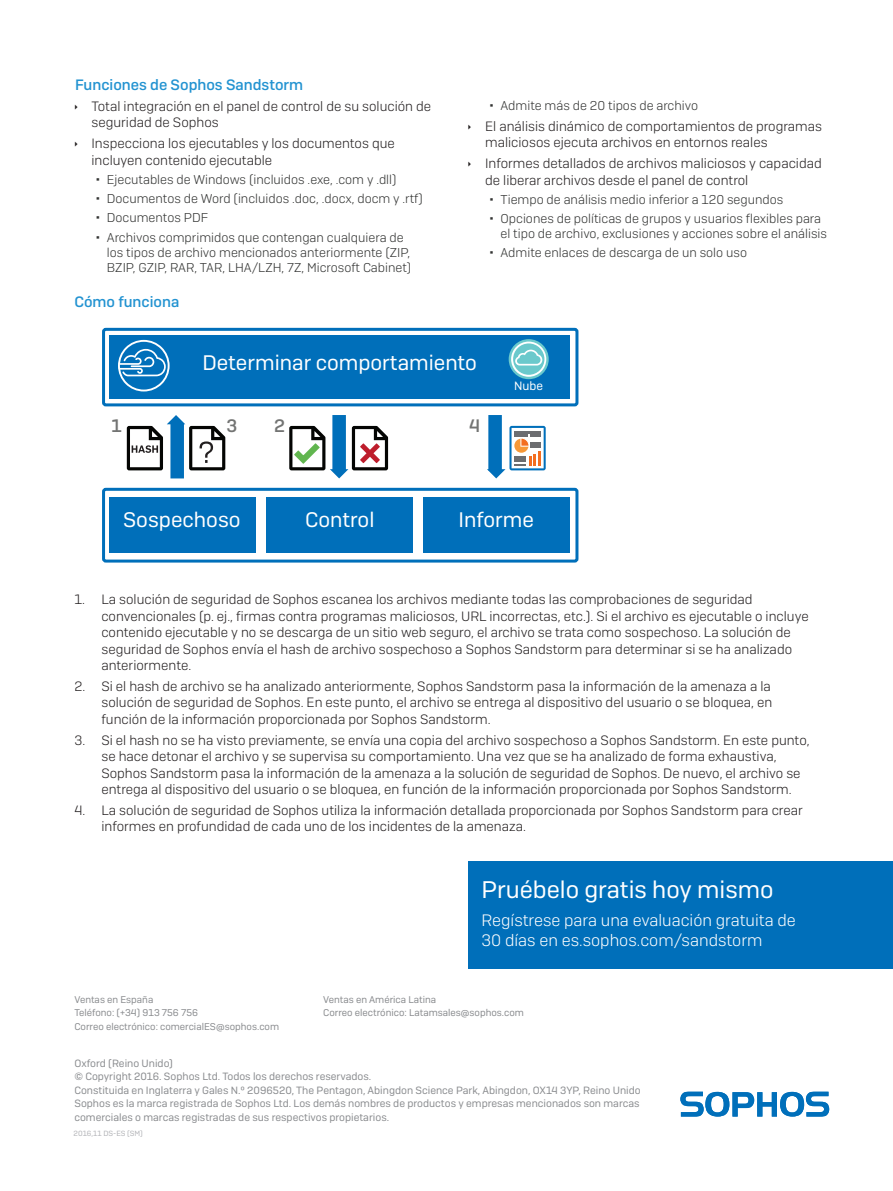
<style>
.page{position:relative;width:893px;height:1191px;background:#fff}
.page>*{position:absolute;margin:0;border:0;box-sizing:border-box;transform-origin:0 0}
.CTA_Heading{font:24px "Sophos Sans";color:#fff}
.Front_Cover_Title{font:21px "Sophos Sans";color:#fff}
.Copyright{font:500 18px "Sophos Sans";color:#737473}
.CTA_Copy{font:300 16.5px/19.5px "Sophos Sans";color:#fff}
.Subhead{font:500 15px "Sophos Sans";color:#2393d1}
.t1{font:300 13.5px/16.5px "Sophos Sans";color:#231f20}
.t2{font:300 12.75px/15px "Sophos Sans";color:#323332}
.Front_Cover_Title-2{font:12px "Sophos Sans";color:#fff}
.Copyright-2{font:10.5px/13.5px "Sophos Sans";color:#8a8c8f}
.Sales_Address{font:9.75px "Sophos Sans";color:#8a8c8f}
.Sales_Address-2{font:9.75px "Sophos Sans";color:#898b8e}
.Job_No__and_Version{font:7.5px "Sophos Sans";color:#b2b3b7}
</style>
<div class="page">
<svg style="left:680px;top:1091px;width:149px;height:25px"></svg>
<div style="left:469px;top:861px;width:424px;height:108px;background:#006fba"></div>
<svg style="left:102px;top:327px;width:477px;height:236px"></svg>
<div style="left:110px;top:335px;width:460px;height:64px;background:#006fba"></div>
<div style="left:110px;top:497px;width:146px;height:55px;background:#006fba"></div>
<div style="left:267px;top:497px;width:146px;height:55px;background:#006fba"></div>
<div style="left:424px;top:497px;width:146px;height:55px;background:#006fba"></div>
<div style="left:170px;top:423px;width:14px;height:55px;background:#006fba"></div>
<div style="left:332px;top:415px;width:14px;height:55px;background:#006fba"></div>
<svg style="left:289px;top:426px;width:99px;height:52px"></svg>
<div style="left:488px;top:415px;width:14px;height:55px;background:#006fba"></div>
<svg style="left:487px;top:426px;width:59px;height:52px"></svg>
<svg style="left:118px;top:340px;width:52px;height:51px"></svg>
<svg style="left:509px;top:339px;width:40px;height:40px"></svg>
<svg style="left:511px;top:341px;width:35px;height:36px"></svg>
<svg style="left:513px;top:343px;width:31px;height:32px"></svg>
<svg style="left:515px;top:350px;width:27px;height:15px"></svg>
<svg style="left:127px;top:415px;width:98px;height:55px"></svg>
<p class="Subhead" style="left:75px;top:76px;width:230px">Funciones de Sophos Sandstorm</p>
<p class="t1" style="left:92px;top:98px;width:341px">Total integración en el panel de control de su solución de seguridad de Sophos</p>
<p class="t1" style="left:92px;top:135px;width:305px">Inspecciona los ejecutables y los documentos que incluyen contenido ejecutable</p>
<p class="t2" style="left:107px;top:172px;width:291px">Ejecutables de Windows (incluidos .exe, .com y .dll)</p>
<p class="t2" style="left:107px;top:191px;width:318px">Documentos de Word (incluidos .doc, .docx, docm y .rtf)</p>
<p class="t2" style="left:107px;top:210px;width:103px">Documentos PDF</p>
<p class="t2" style="left:107px;top:229px;width:306px">Archivos comprimidos que contengan cualquiera de los tipos de archivo mencionados anteriormente (ZIP,<br>BZIP, GZIP, RAR, TAR, LHA/LZH, 7Z, Microsoft Cabinet)</p>
<p class="Subhead" style="left:74px;top:292px;width:106px">Cómo funciona</p>
<p class="t2" style="left:500px;top:98px;width:199px">Admite más de 20 tipos de archivo</p>
<p class="t1" style="left:485px;top:118px;width:338px">El análisis dinámico de comportamientos de programas maliciosos ejecuta archivos en entornos reales</p>
<p class="t1" style="left:485px;top:155px;width:338px">Informes detallados de archivos maliciosos y capacidad de liberar archivos desde el panel de control</p>
<p class="t2" style="left:500px;top:192px;width:284px">Tiempo de análisis medio inferior a 120 segundos</p>
<p class="t2" style="left:500px;top:211px;width:328px">Opciones de políticas de grupos y usuarios flexibles para el tipo de archivo, exclusiones y acciones sobre el análisis</p>
<p class="t2" style="left:500px;top:245px;width:248px">Admite enlaces de descarga de un solo uso</p>
<p class="Front_Cover_Title" style="left:202px;top:350px;width:276px">Determinar comportamiento</p>
<p class="Front_Cover_Title-2" style="left:514px;top:378px;width:30px">Nube</p>
<p class="Copyright" style="left:112px;top:415px;width:12px">1</p>
<p class="Copyright" style="left:227px;top:415px;width:12px">3</p>
<p class="Copyright" style="left:274px;top:415px;width:12px">2</p>
<p class="Copyright" style="left:469px;top:415px;width:13px">4</p>
<p class="Front_Cover_Title" style="left:123px;top:507px;width:119px">Sospechoso</p>
<p class="Front_Cover_Title" style="left:305px;top:507px;width:71px">Control</p>
<p class="Front_Cover_Title" style="left:458px;top:507px;width:77px">Informe</p>
<p class="t1" style="left:101px;top:591px;width:709px;text-indent:-27px">1. La solución de seguridad de Sophos escanea los archivos mediante todas las comprobaciones de seguridad convencionales (p. ej., firmas contra programas maliciosos, URL incorrectas, etc.). Si el archivo es ejecutable o incluye contenido ejecutable y no se descarga de un sitio web seguro, el archivo se trata como sospechoso. La solución de seguridad de Sophos envía el hash de archivo sospechoso a Sophos Sandstorm para determinar si se ha analizado anteriormente.</p>
<p class="t1" style="left:101px;top:677px;width:672px;text-align:justify;text-indent:-27px">2. Si el hash de archivo se ha analizado anteriormente, Sophos Sandstorm pasa la información de la amenaza a la solución de seguridad de Sophos. En este punto, el archivo se entrega al dispositivo del usuario o se bloquea, en función de la información proporcionada por Sophos Sandstorm.</p>
<p class="t1" style="left:101px;top:731px;width:710px;text-indent:-27px">3. Si el hash no se ha visto previamente, se envía una copia del archivo sospechoso a Sophos Sandstorm. En este punto, se hace detonar el archivo y se supervisa su comportamiento. Una vez que se ha analizado de forma exhaustiva, Sophos Sandstorm pasa la información de la amenaza a la solución de seguridad de Sophos. De nuevo, el archivo se entrega al dispositivo del usuario o se bloquea, en función de la información proporcionada por Sophos Sandstorm.</p>
<p class="t1" style="left:101px;top:801px;width:703px;text-indent:-27px">4. La solución de seguridad de Sophos utiliza la información detallada proporcionada por Sophos Sandstorm para crear informes en profundidad de cada uno de los incidentes de la amenaza.</p>
<p class="Sales_Address" style="left:74px;top:993px;width:81px">Ventas en España</p>
<p class="Sales_Address" style="left:74px;top:1007px;width:125px">Teléfono: (+34) 913 756 756</p>
<p class="Sales_Address" style="left:74px;top:1020px;width:206px">Correo electrónico: comercialES@sophos.com</p>
<p class="CTA_Heading" style="left:481px;top:875px;width:294px">Pruébelo gratis hoy mismo</p>
<p class="CTA_Copy" style="left:481px;top:910px;width:316px">Regístrese para una evaluación gratuita de<br>30 días en es.sophos.com/sandstorm</p>
<p class="Sales_Address-2" style="left:323px;top:993px;width:114px">Ventas en América Latina</p>
<p class="Sales_Address-2" style="left:323px;top:1007px;width:202px">Correo electrónico: Latamsales@sophos.com</p>
<p class="Copyright-2" style="left:74px;top:1056px;width:568px">Oxford (Reino Unido)<br>© Copyright 2016. Sophos Ltd. Todos los derechos reservados.<br>Constituida en Inglaterra y Gales N.º 2096520, The Pentagon, Abingdon Science Park, Abingdon, OX14 3YP, Reino Unido Sophos es la marca registrada de Sophos Ltd. Los demás nombres de productos y empresas mencionados son marcas comerciales o marcas registradas de sus respectivos propietarios.</p>
<p class="Job_No__and_Version" style="left:74px;top:1129px;width:71px">2016,11 DS-ES (SM)</p>
</div>
